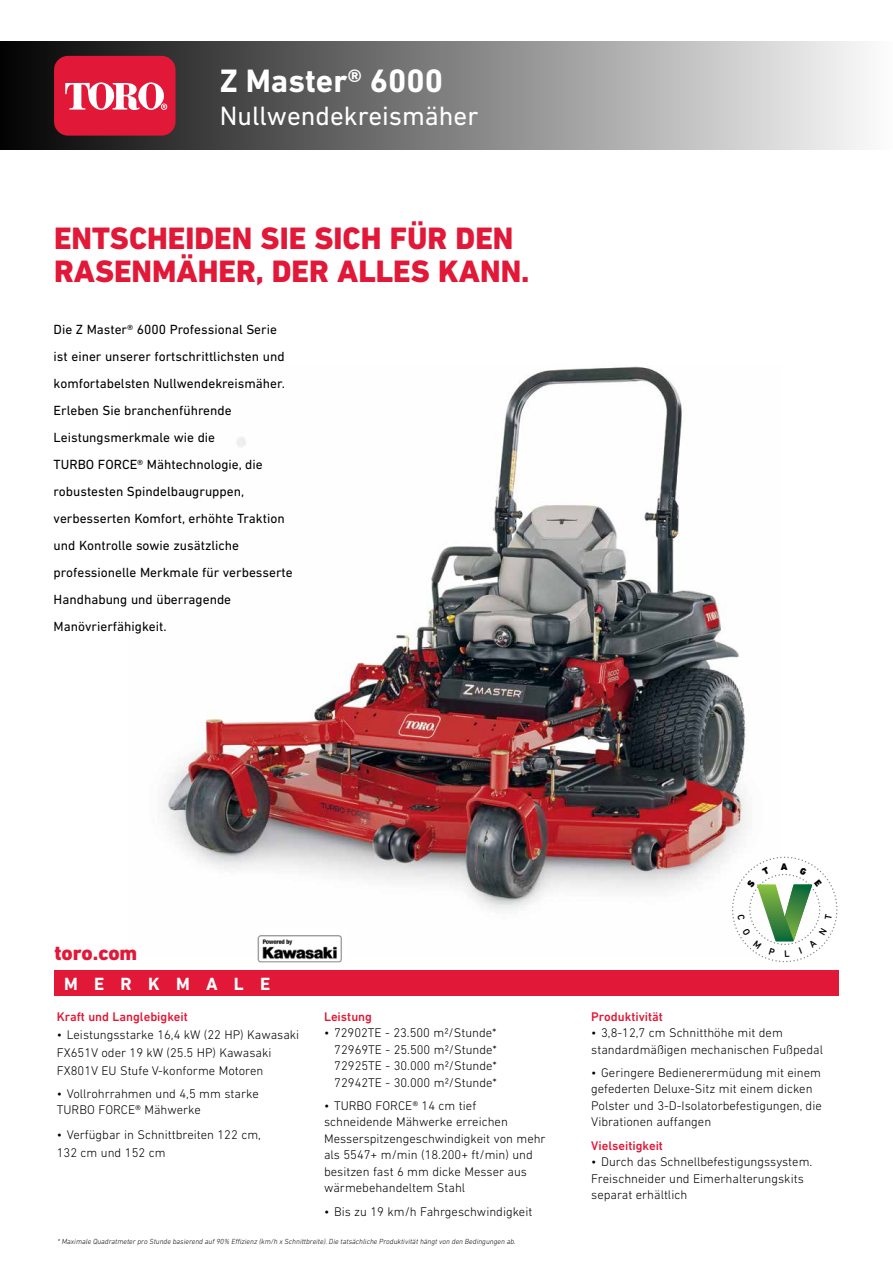
<style>
.page{position:relative;width:893px;height:1263px;background:#fff}
.page>*{position:absolute;margin:0;border:0;box-sizing:border-box;transform-origin:0 0}
.t1{font:700 33px "DIN Next LT Pro";color:#fff}
.t2{font:800 31.5px/33px "DIN Next LT Pro";color:#e11837}
.t3{font:27px "DIN Next LT Pro";color:#fff}
.t4{font:800 21px "DIN Next LT Pro";color:#e11837}
.t5{font:700 18px "DIN Next LT Pro";letter-spacing:.905em;color:#fff}
.t6{font:13.5px/27px "DIN Next LT Pro";color:#000}
.t7{font:300 12.75px/16.5px "DIN Next LT Pro";color:#000}
.t8{font:500 12.75px "DIN Next LT Pro";color:#e11837}
.t9{font:italic 300 7.5px "DIN Next LT Pro";color:#000}
</style>
<div class="page">
<img style="left:164px;top:366px;width:613px;height:566px">
<div style="left:0;top:42px;width:893px;height:108px;background:linear-gradient(to right,#020202,#fdfdfd)"></div>
<div style="left:54px;top:56px;width:122px;height:80px;background:#e11837;border-radius:14px"></div>
<svg style="left:65px;top:82px;width:102px;height:28px"></svg>
<div style="left:54px;top:970px;width:785px;height:26px;background:#e11837"></div>
<img style="left:256px;top:929px;width:90px;height:34px">
<svg style="left:737px;top:863px;width:95px;height:94px"></svg>
<h1 class="t1" style="left:220px;top:61px;width:225px">Z Master® 6000</h1>
<h3 class="t3" style="left:220px;top:100px;width:260px">Nullwendekreismäher</h3>
<h2 class="t2" style="left:54px;top:222px;width:477px">ENTSCHEIDEN SIE SICH FÜR DEN<br>RASENMÄHER, DER ALLES KANN.</h2>
<p class="t6" style="left:54px;top:316px;width:241px">Die Z Master® 6000 Professional Serie ist einer unserer fortschrittlichsten und komfortabelsten Nullwendekreismäher.<br>Erleben Sie branchenführende Leistungsmerkmale wie die<br>TURBO FORCE® Mähtechnologie, die robustesten Spindelbaugruppen, verbesserten Komfort, erhöhte Traktion und Kontrolle sowie zusätzliche professionelle Merkmale für verbesserte Handhabung und überragende Manövrierfähigkeit.</p>
<h3 class="t4" style="left:54px;top:940px;width:84px">toro.com</h3>
<h3 class="t5" style="left:64px;top:973px;width:208px">MERKMALE</h3>
<p class="t8" style="left:57px;top:1009px;width:133px">Kraft und Langlebigkeit</p>
<p class="t7" style="left:57px;top:1025px;width:244px;line-height:18px">• Leistungsstarke 16,4 kW (22 HP) Kawasaki<br>FX651V oder 19 kW (25.5 HP) Kawasaki<br>FX801V EU Stufe V-konforme Motoren</p>
<p class="t7" style="left:57px;top:1085px;width:203px">• Vollrohrrahmen und 4,5 mm starke<br>TURBO FORCE® Mähwerke</p>
<p class="t7" style="left:57px;top:1126px;width:206px;line-height:18px">• Verfügbar in Schnittbreiten 122 cm,<br>132 cm und 152 cm</p>
<p class="t8" style="left:324px;top:1009px;width:50px">Leistung</p>
<p class="t7" style="left:334px;top:1024px;width:164px;text-align:justify;text-indent:-10px">• 72902TE - 23.500 m2/Stunde* 72969TE - 25.500 m2/Stunde* 72925TE - 30.000 m2/Stunde* 72942TE - 30.000 m2/Stunde*</p>
<p class="t7" style="left:324px;top:1097px;width:223px">• TURBO FORCE® 14 cm tief schneidende Mähwerke erreichen<br>Messerspitzengeschwindigkeit von mehr als 5547+ m/min (18.200+ ft/min) und besitzen fast 6 mm dicke Messer aus wärmebehandeltem Stahl</p>
<p class="t7" style="left:324px;top:1203px;width:210px">• Bis zu 19 km/h Fahrgeschwindigkeit</p>
<p class="t9" style="left:58px;top:1237px;width:460px">* Maximale Quadratmeter pro Stunde basierend auf 90% Effizienz (km/h x Schnittbreite). Die tatsächliche Produktivität hängt von den Bedingungen ab.</p>
<p class="t8" style="left:591px;top:1009px;width:73px">Produktivität</p>
<p class="t7" style="left:591px;top:1024px;width:233px">• 3,8-12,7 cm Schnitthöhe mit dem standardmäßigen mechanischen Fußpedal</p>
<p class="t7" style="left:591px;top:1064px;width:232px">• Geringere Bedienerermüdung mit einem gefederten Deluxe-Sitz mit einem dicken Polster und 3-D-Isolatorbefestigungen, die Vibrationen auffangen</p>
<p class="t8" style="left:591px;top:1138px;width:73px">Vielseitigkeit</p>
<p class="t7" style="left:591px;top:1153px;width:223px">• Durch das Schnellbefestigungssystem.<br>Freischneider und Eimerhalterungskits separat erhältlich</p>
</div>
